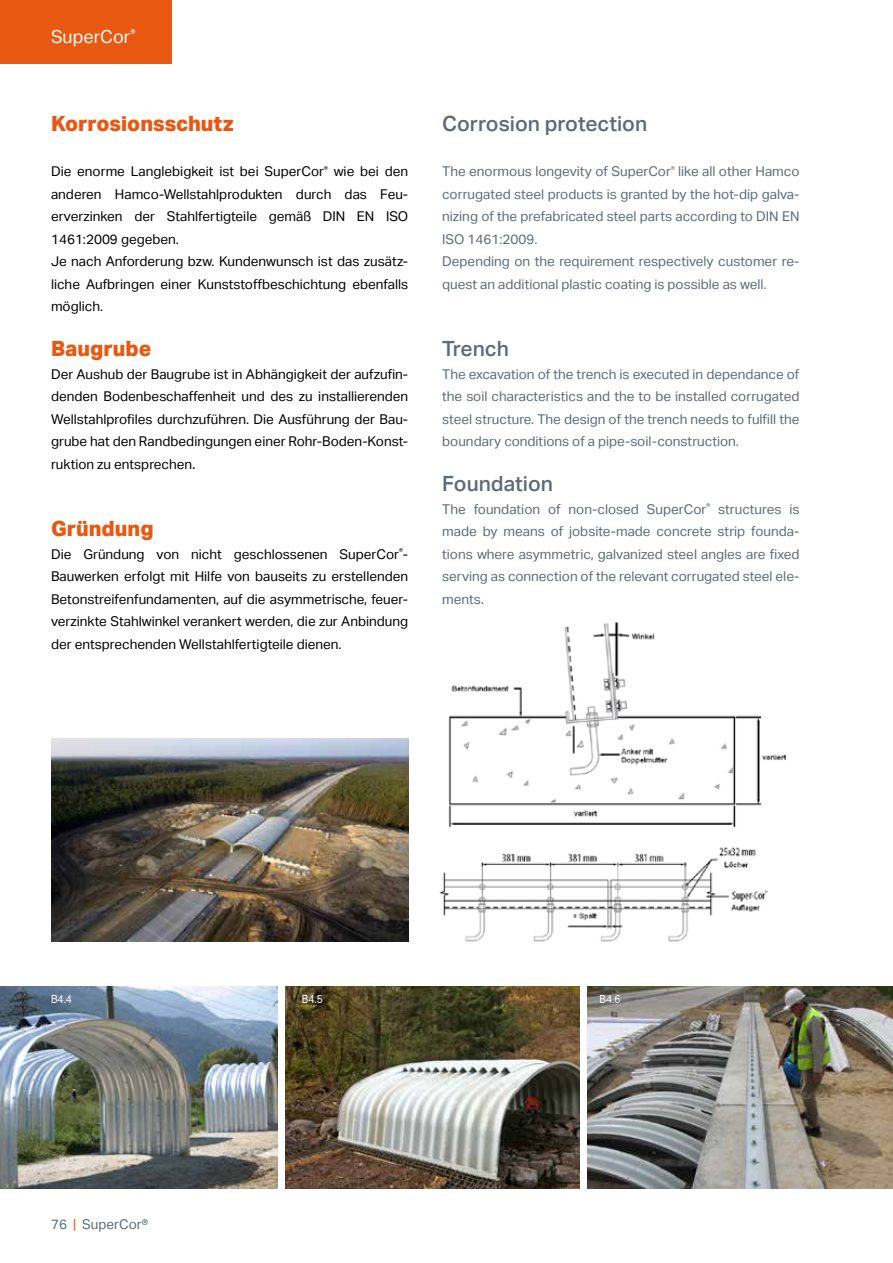
<style>
.page{position:relative;width:893px;height:1263px;background:#fff}
.page>*{position:absolute;margin:0;border:0;box-sizing:border-box;transform-origin:0 0}
.t1{font:500 21px "Aktiv Grotesk";color:#5b6b77}
.t2{font:800 21px "Aktiv Grotesk";color:#e85811}
.t3{font:18px "Aktiv Grotesk";color:#fff}
.t4{font:13.5px/22.5px "Aktiv Grotesk";color:#000;text-align:justify}
.t5{font:13.5px/22.5px "Aktiv Grotesk";color:#5b6b77;text-align:justify}
.t6{font:11.25px "Aktiv Grotesk";color:#fff;scale:.92 1}
.s1{font-size:15px}
.s2{color:#e85811}
</style>
<div class="page">
<img style="left:286px;top:986px;width:293px;height:202px">
<img style="left:588px;top:986px;width:305px;height:202px">
<img style="left:0;top:986px;width:277px;height:202px">
<img style="left:51px;top:739px;width:357px;height:202px">
<img style="left:439px;top:621px;width:348px;height:321px">
<div style="left:0;top:0;width:172px;height:64px;background:#e85811"></div>
<h2 class="t3" style="left:51px;top:26px;width:86px">SuperCor<sup>®</sup></h2>
<h1 class="t2" style="left:51px;top:112px;width:184px">Korrosionsschutz</h1>
<p class="t4" style="left:51px;top:160px;width:359px;text-align:left">Die enorme Langlebigkeit ist bei SuperCor<sup>®</sup> wie bei den anderen Hamco-Wellstahlprodukten durch das Feu&shy;erverzinken der Stahlfertigteile gemäß DIN EN ISO 1461:2009 gegeben.<br>Je nach Anforderung bzw. Kundenwunsch ist das zusätz&shy;liche Aufbringen einer Kunststoffbeschichtung ebenfalls möglich.</p>
<h1 class="t2" style="left:51px;top:337px;width:102px">Baugrube</h1>
<p class="t4" style="left:51px;top:363px;width:359px">Der Aushub der Baugrube ist in Abhängigkeit der aufzufin&shy;denden Bodenbeschaffenheit und des zu installierenden Wellstahlprofiles durchzuführen. Die Ausführung der Bau&shy;grube hat den Randbedingungen einer Rohr-Boden-Konst&shy;ruktion zu entsprechen<span class="s1">.</span></p>
<h1 class="t2" style="left:51px;top:517px;width:104px">Gründung</h1>
<p class="t4" style="left:51px;top:543px;width:359px">Die Gründung von nicht geschlossenen SuperCor<sup>®</sup>- Bauwerken erfolgt mit Hilfe von bauseits zu erstellenden Betonstreifenfundamenten, auf die asymmetrische, feuer&shy;verzinkte Stahlwinkel verankert werden, die zur Anbindung der entsprechenden Wellstahlfertigteile dienen.</p>
<h1 class="t1" style="left:442px;top:112px;width:207px">Corrosion protection</h1>
<p class="t5" style="left:442px;top:160px;width:359px;text-align:left">The enormous longevity of SuperCor<sup>®</sup> like all other Hamco corrugated steel products is granted by the hot-dip galva&shy;nizing of the prefabricated steel parts according to DIN EN ISO 1461:2009.<br>Depending on the requirement respectively customer re&shy;quest an additional plastic coating is possible as well.</p>
<h1 class="t1" style="left:442px;top:337px;width:68px">Trench</h1>
<p class="t5" style="left:442px;top:363px;width:359px">The excavation of the trench is executed in dependance of the soil characteristics and the to be installed corrugated steel structure. The design of the trench needs to fulfill the boundary conditions of a pipe-soil-construction.</p>
<h1 class="t1" style="left:442px;top:472px;width:112px">Foundation</h1>
<p class="t5" style="left:442px;top:498px;width:359px">The foundation of non-closed SuperCor<sup>®</sup> structures is made by means of jobsite-made concrete strip founda&shy;tions where asymmetric, galvanized steel angles are fixed serving as connection of the relevant corrugated steel ele&shy;ments<span class="s1">.</span></p>
<p class="t6" style="left:51px;top:992px;width:24px">B4.4</p>
<p class="t6" style="left:302px;top:992px;width:24px">B4.5</p>
<p class="t6" style="left:600px;top:992px;width:24px">B4.6</p>
<p class="t5" style="left:51px;top:1213px;width:99px">76 <span class="s2">|</span> SuperCor®</p>
</div>
